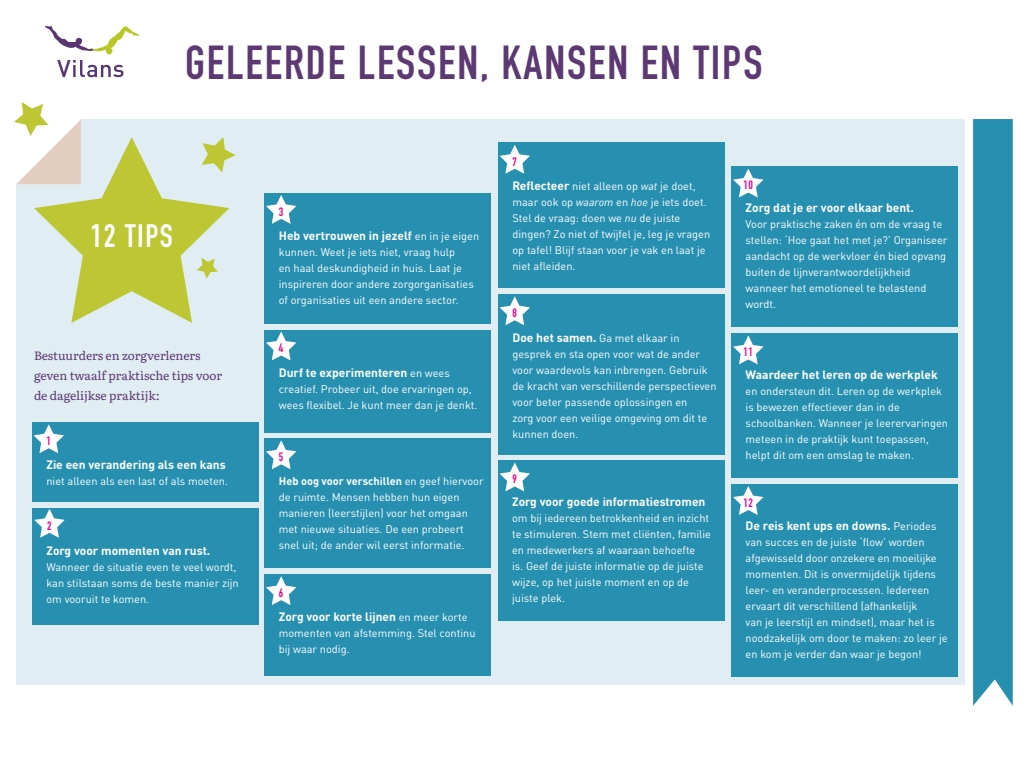
<style>
.page{position:relative;width:1024px;height:768px;background:#fff}
.page>*{position:absolute;margin:0;border:0;box-sizing:border-box;transform-origin:0 0}
.t1{font:700 47px "DIN Condensed";letter-spacing:.04em;color:#5d3974}
.t2{font:700 32px "DIN Condensed";letter-spacing:.05em;color:#fff}
.t3{font:700 12px "DINOT";color:#fff}
.t4{font:12px/20px "Literata";letter-spacing:-.005em;color:#5d3974}
.t5{font:700 12px "DIN Condensed";color:#ed028c}
.t6{font:11px/16px "DINOT";color:#fff}
.s1{font-weight:400;font-size:11px}
.s2{font-weight:700}
.s3{font-weight:700;font-size:12px}
.s4{font-style:italic}
</style>
<div class="page">
<div style="left:16px;top:119px;width:948px;height:565px;background:#e0edf3"></div>
<svg style="left:57px;top:60px;width:67px;height:17px"></svg>
<svg style="left:45px;top:26px;width:94px;height:28px"></svg>
<div style="left:32px;top:422px;width:227px;height:80px;background:#2790b1"></div>
<svg style="left:34px;top:424px;width:30px;height:29px"></svg>
<div style="left:32px;top:508px;width:227px;height:116px;background:#2790b1"></div>
<svg style="left:34px;top:509px;width:31px;height:29px"></svg>
<div style="left:264px;top:193px;width:227px;height:130px;background:#2790b1"></div>
<svg style="left:266px;top:195px;width:30px;height:29px"></svg>
<div style="left:264px;top:330px;width:227px;height:103px;background:#2790b1"></div>
<svg style="left:266px;top:332px;width:30px;height:28px"></svg>
<div style="left:264px;top:438px;width:227px;height:130px;background:#2790b1"></div>
<svg style="left:266px;top:440px;width:30px;height:29px"></svg>
<div style="left:264px;top:574px;width:227px;height:101px;background:#2790b1"></div>
<svg style="left:266px;top:576px;width:30px;height:29px"></svg>
<div style="left:498px;top:143px;width:227px;height:145px;background:#2790b1"></div>
<svg style="left:500px;top:145px;width:30px;height:29px"></svg>
<div style="left:498px;top:294px;width:227px;height:161px;background:#2790b1"></div>
<svg style="left:500px;top:296px;width:30px;height:29px"></svg>
<div style="left:498px;top:460px;width:227px;height:161px;background:#2790b1"></div>
<svg style="left:500px;top:462px;width:30px;height:29px"></svg>
<div style="left:731px;top:167px;width:227px;height:160px;background:#2790b1"></div>
<svg style="left:733px;top:169px;width:31px;height:29px"></svg>
<div style="left:731px;top:333px;width:227px;height:145px;background:#2790b1"></div>
<svg style="left:733px;top:335px;width:31px;height:29px"></svg>
<div style="left:731px;top:484px;width:227px;height:193px;background:#2790b1"></div>
<svg style="left:733px;top:486px;width:31px;height:29px"></svg>
<svg style="left:34px;top:137px;width:195px;height:186px"></svg>
<svg style="left:202px;top:137px;width:34px;height:35px"></svg>
<svg style="left:14px;top:102px;width:67px;height:82px"></svg>
<svg style="left:197px;top:258px;width:21px;height:21px"></svg>
<svg style="left:973px;top:119px;width:40px;height:587px;background:#2e93b3"></svg>
<h1 class="t1" style="left:185px;top:31px;width:579px">GELEERDE LESSEN, KANSEN EN TIPS</h1>
<h2 class="t2" style="left:90px;top:214px;width:84px">12 TIPS</h2>
<p class="t4" style="left:34px;top:345px;width:190px">Bestuurders en zorgverleners geven twaalf praktische tips voor de dagelijkse praktijk:</p>
<p class="t5" style="left:46px;top:433px;width:6px">1</p>
<p class="t3" style="left:46px;top:457px;width:181px">Zie een verandering als een kans</p>
<p class="t6" style="left:46px;top:473px;width:183px">niet alleen als een last of als moeten.</p>
<p class="t5" style="left:47px;top:518px;width:6px">2</p>
<p class="t3" style="left:46px;top:543px;width:165px">Zorg voor momenten van rust.</p>
<p class="t6" style="left:46px;top:559px;width:194px">Wanneer de situatie even te veel wordt, kan stilstaan soms de beste manier zijn om vooruit te komen.</p>
<p class="t5" style="left:279px;top:204px;width:6px">3</p>
<p class="t3" style="left:279px;top:228px;width:202px">Heb vertrouwen in jezelf <span class="s1">en in je eigen</span></p>
<p class="t6" style="left:279px;top:244px;width:196px">kunnen. Weet je iets niet, vraag hulp<br>en haal deskundigheid in huis. Laat je inspireren door andere zorgorganisaties of organisaties uit een andere sector.</p>
<p class="t5" style="left:279px;top:340px;width:6px">4</p>
<p class="t3" style="left:279px;top:365px;width:173px">Durf te experimenteren <span class="s1">en wees</span></p>
<p class="t6" style="left:279px;top:381px;width:200px">creatief. Probeer uit, doe ervaringen op, wees flexibel. Je kunt meer dan je denkt.</p>
<p class="t5" style="left:279px;top:449px;width:6px">5</p>
<p class="t6" style="left:279px;top:473px;width:206px"><span class="s2">Heb oog voor verschillen</span> en geef hiervoor de ruimte. Mensen hebben hun eigen manieren (leerstijlen) voor het omgaan met nieuwe situaties. De een probeert snel uit; de ander wil eerst informatie.</p>
<p class="t5" style="left:279px;top:585px;width:6px">6</p>
<p class="t3" style="left:279px;top:609px;width:190px">Zorg voor korte lijnen <span class="s1">en meer korte</span></p>
<p class="t6" style="left:279px;top:625px;width:198px">momenten van afstemming. Stel continu bij waar nodig.</p>
<p class="t5" style="left:512px;top:153px;width:6px">7</p>
<p class="t6" style="left:512px;top:178px;width:199px"><span class="s3">Reflecteer</span> niet alleen op <span class="s4">wat</span> je doet, maar ook op <span class="s4">waarom</span> en <span class="s4">hoe</span> je iets doet.<br>Stel de vraag: doen we <span class="s4">nu</span> de juiste dingen? Zo niet of twijfel je, leg je vragen op tafel! Blijf staan voor je vak en laat je niet afleiden.</p>
<p class="t5" style="left:512px;top:305px;width:6px">8</p>
<p class="t6" style="left:512px;top:329px;width:206px"><span class="s3">Doe het samen.</span> Ga met elkaar in gesprek en sta open voor wat de ander voor waardevols kan inbrengen. Gebruik de kracht van verschillende perspectieven voor beter passende oplossingen en<br>zorg voor een veilige omgeving om dit te kunnen doen.</p>
<p class="t5" style="left:512px;top:471px;width:6px">9</p>
<p class="t3" style="left:512px;top:494px;width:195px">Zorg voor goede informatiestromen</p>
<p class="t6" style="left:512px;top:510px;width:200px">om bij iedereen betrokkenheid en inzicht te stimuleren. Stem met cliënten, familie en medewerkers af waaraan behoefte<br>is. Geef de juiste informatie op de juiste wijze, op het juiste moment en op de juiste plek.</p>
<p class="t5" style="left:743px;top:177px;width:11px">10</p>
<p class="t3" style="left:746px;top:200px;width:170px">Zorg dat je er voor elkaar bent.</p>
<p class="t6" style="left:746px;top:216px;width:203px">Voor praktische zaken én om de vraag te stellen: ‘Hoe gaat het met je?’ Organiseer aandacht op de werkvloer én bied opvang buiten de lijnverantwoordelijkheid wanneer het emotioneel te belastend wordt.</p>
<p class="t5" style="left:743px;top:344px;width:11px">11</p>
<p class="t3" style="left:746px;top:367px;width:194px">Waardeer het leren op de werkplek</p>
<p class="t6" style="left:746px;top:383px;width:204px">en ondersteun dit. Leren op de werkplek is bewezen effectiever dan in de schoolbanken. Wanneer je leerervaringen meteen in de praktijk kunt toepassen, helpt dit om een omslag te maken.</p>
<p class="t5" style="left:743px;top:495px;width:11px">12</p>
<p class="t3" style="left:746px;top:518px;width:192px">De reis kent ups en downs. <span class="s1">Periodes</span></p>
<p class="t6" style="left:746px;top:534px;width:204px">van succes en de juiste ‘flow’ worden afgewisseld door onzekere en moeilijke momenten. Dit is onvermijdelijk tijdens leer- en veranderprocessen. Iedereen ervaart dit verschillend (afhankelijk<br>van je leerstijl en mindset), maar het is noodzakelijk om door te maken: zo leer je en kom je verder dan waar je begon!</p>
</div>
